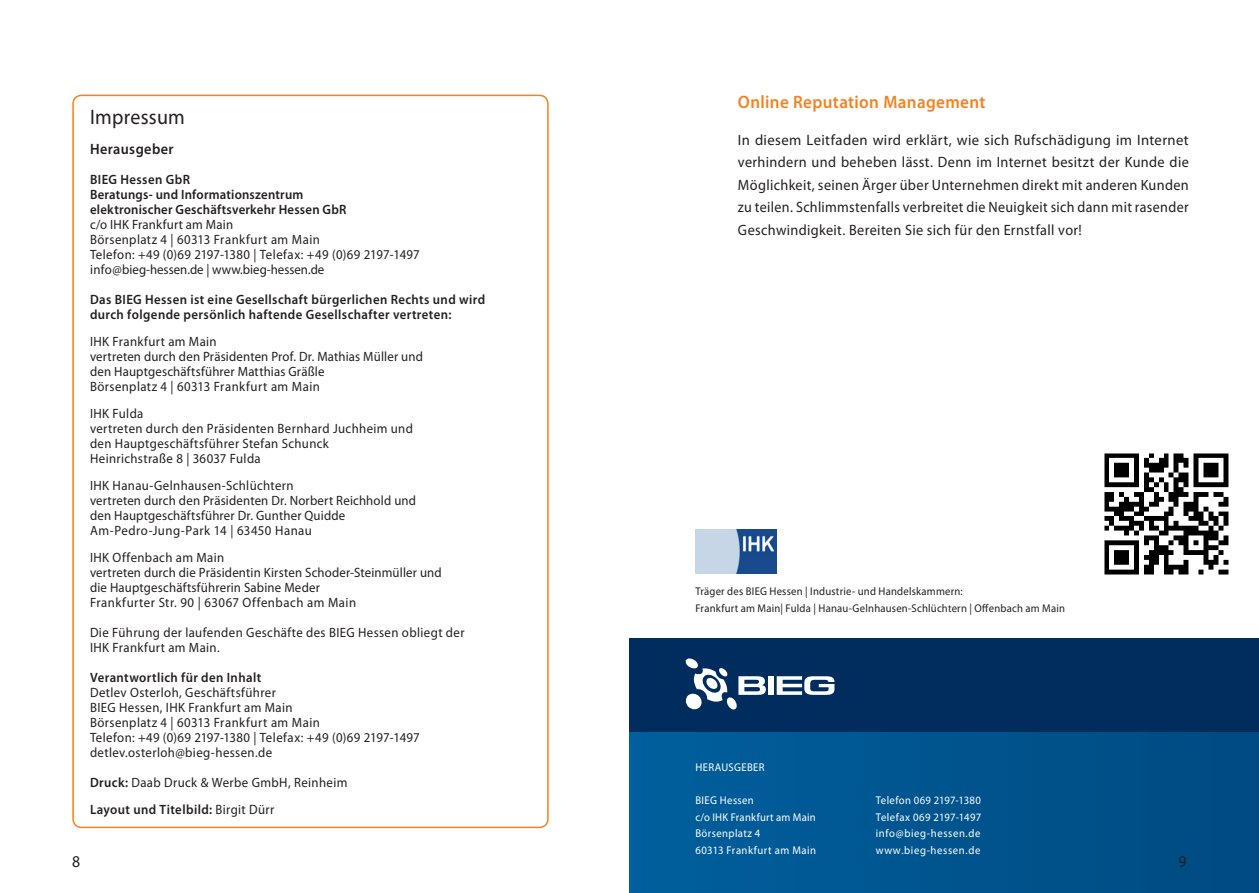
<style>
.page{position:relative;width:1259px;height:893px;background:#fff}
.page>*{position:absolute;margin:0;border:0;box-sizing:border-box;transform-origin:0 0}
.Infobox_Fließtext{font:21px "Myriad Pro";letter-spacing:.015em;color:#231f20;scale:.95 1}
.Headline_zu_Fliesste{font:600 18px "Myriad Pro";letter-spacing:.02em;color:#f58220;scale:.95 1}
.t1{font:16.5px "Myriad Pro";color:#231f20;scale:.95 1}
.Buchrücken_Fliesstex{font:15px/22.5px "Myriad Pro";letter-spacing:.025em;color:#231f20;text-align:justify}
.Infobox_Fließtext-2{font:600 15px "Myriad Pro";letter-spacing:.03em;color:#231f20;scale:.95 1}
.Infobox_Fließtext-3{font:13.5px "Myriad Pro";letter-spacing:.025em;color:#231f20;scale:.95 1}
.Infobox_Fließtext-4{font:600 13.5px "Myriad Pro";letter-spacing:.03em;color:#231f20;scale:.95 1}
.Infobox_Fließtext-5{font:13.5px "Myriad Pro";color:#231f20;scale:.95 1}
.Buchrücken_Fliesstex-2{font:11.25px "Myriad Pro";letter-spacing:.02em;color:#231f20;scale:.95 1}
.Buchrücken_Fliesstex-3{font:11.25px "Myriad Pro";letter-spacing:.04em;color:#fff;scale:.95 1}
.Buchrücken_Fliesstex-4{font:11.25px "Myriad Pro";letter-spacing:.06em;color:#fff;scale:.95 1}
.Buchrücken_Fliesstex-5{font:11.25px "Myriad Pro";letter-spacing:.02em;color:#fff;scale:.95 1}
.s1{font-weight:600}
.s2{font-weight:400}
</style>
<div class="page">
<div style="left:629px;top:638px;width:630px;height:255px;background:linear-gradient(to right,#005f9d,#004a81)"></div>
<div style="left:629px;top:638px;width:630px;height:94px;background:#002d5e"></div>
<img style="left:1104px;top:454px;width:124px;height:120px">
<div style="left:72px;top:95px;width:477px;height:733px;border:2px solid #f58220;border-radius:9px"></div>
<svg style="left:685px;top:658px;width:81px;height:51px"></svg>
<div style="left:768px;top:676px;width:6px;height:19px;background:#fff"></div>
<svg style="left:776px;top:676px;width:58px;height:19px"></svg>
<img style="left:695px;top:529px;width:82px;height:44px">
<p class="Headline_zu_Fliesste" style="left:738px;top:90px;width:262px">Online Reputation Management</p>
<p class="Buchrücken_Fliesstex" style="left:738px;top:128px;width:452px">In diesem Leitfaden wird erklärt, wie sich Rufschädigung im Internet verhindern und beheben lässt. Denn im Internet besitzt der Kunde die Möglichkeit, seinen Ärger über Unternehmen direkt mit anderen Kunden zu teilen. Schlimmstenfalls verbreitet die Neuigkeit sich dann mit rasender Geschwindigkeit. Bereiten Sie sich für den Ernstfall vor!</p>
<p class="Infobox_Fließtext" style="left:90px;top:104px;width:101px">Impressum</p>
<p class="Infobox_Fließtext-2" style="left:90px;top:139px;width:90px">Herausgeber</p>
<p class="Infobox_Fließtext-4" style="left:90px;top:170px;width:107px">BIEG Hessen GbR</p>
<p class="Infobox_Fließtext-4" style="left:90px;top:185px;width:226px">Beratungs- und Informationszentrum</p>
<p class="Infobox_Fließtext-4" style="left:90px;top:200px;width:271px">elektronischer Geschäftsverkehr Hessen GbR</p>
<p class="Infobox_Fließtext-3" style="left:90px;top:216px;width:152px">c/o IHK Frankfurt am Main</p>
<p class="Infobox_Fließtext-3" style="left:90px;top:231px;width:244px">Börsenplatz 4 | 60313 Frankfurt am Main</p>
<p class="Infobox_Fließtext-3" style="left:90px;top:246px;width:349px">Telefon: +49 (0)69 2197-1380 | Telefax: +49 (0)69 2197-1497</p>
<p class="Infobox_Fließtext-5" style="left:90px;top:261px;width:248px">info@bieg-hessen.de | www.bieg-hessen.de</p>
<p class="Infobox_Fließtext-4" style="left:90px;top:290px;width:417px">Das BIEG Hessen ist eine Gesellschaft bürgerlichen Rechts und wird</p>
<p class="Infobox_Fließtext-4" style="left:90px;top:305px;width:382px">durch folgende persönlich haftende Gesellschafter vertreten:</p>
<p class="Infobox_Fließtext-3" style="left:90px;top:333px;width:135px">IHK Frankfurt am Main</p>
<p class="Infobox_Fließtext-3" style="left:90px;top:348px;width:352px">vertreten durch den Präsidenten Prof. Dr. Mathias Müller und</p>
<p class="Infobox_Fließtext-3" style="left:90px;top:363px;width:248px">den Hauptgeschäftsführer Matthias Gräßle</p>
<p class="Infobox_Fließtext-3" style="left:90px;top:378px;width:244px">Börsenplatz 4 | 60313 Frankfurt am Main</p>
<p class="Infobox_Fließtext-3" style="left:90px;top:405px;width:58px">IHK Fulda</p>
<p class="Infobox_Fließtext-3" style="left:90px;top:420px;width:341px">vertreten durch den Präsidenten Bernhard Juchheim und</p>
<p class="Infobox_Fließtext-3" style="left:90px;top:435px;width:253px">den Hauptgeschäftsführer Stefan Schunck</p>
<p class="Infobox_Fließtext-3" style="left:90px;top:450px;width:181px">Heinrichstraße 8 | 36037 Fulda</p>
<p class="Infobox_Fließtext-3" style="left:90px;top:477px;width:216px">IHK Hanau-Gelnhausen-Schlüchtern</p>
<p class="Infobox_Fließtext-3" style="left:90px;top:492px;width:345px">vertreten durch den Präsidenten Dr. Norbert Reichhold und</p>
<p class="Infobox_Fließtext-3" style="left:90px;top:507px;width:270px">den Hauptgeschäftsführer Dr. Gunther Quidde</p>
<p class="Infobox_Fließtext-3" style="left:90px;top:522px;width:235px">Am-Pedro-Jung-Park 14 | 63450 Hanau</p>
<p class="Infobox_Fließtext-3" style="left:90px;top:549px;width:143px">IHK Offenbach am Main</p>
<p class="Infobox_Fließtext-3" style="left:90px;top:564px;width:372px">vertreten durch die Präsidentin Kirsten Schoder-Steinmüller und</p>
<p class="Infobox_Fließtext-3" style="left:90px;top:579px;width:243px">die Hauptgeschäftsführerin Sabine Meder</p>
<p class="Infobox_Fließtext-3" style="left:90px;top:594px;width:282px">Frankfurter Str. 90 | 63067 Offenbach am Main</p>
<p class="Infobox_Fließtext-3" style="left:90px;top:624px;width:396px">Die Führung der laufenden Geschäfte des BIEG Hessen obliegt der</p>
<p class="Infobox_Fließtext-3" style="left:90px;top:639px;width:138px">IHK Frankfurt am Main.</p>
<p class="Infobox_Fließtext-4" style="left:90px;top:668px;width:182px">Verantwortlich für den Inhalt</p>
<p class="Infobox_Fließtext-3" style="left:90px;top:684px;width:197px">Detlev Osterloh, Geschäftsführer</p>
<p class="Infobox_Fließtext-3" style="left:90px;top:699px;width:215px">BIEG Hessen, IHK Frankfurt am Main</p>
<p class="Infobox_Fließtext-3" style="left:90px;top:714px;width:244px">Börsenplatz 4 | 60313 Frankfurt am Main</p>
<p class="Infobox_Fließtext-3" style="left:90px;top:729px;width:349px">Telefon: +49 (0)69 2197-1380 | Telefax: +49 (0)69 2197-1497</p>
<p class="Infobox_Fließtext-3" style="left:90px;top:744px;width:193px">detlev.osterloh@bieg-hessen.de</p>
<p class="Infobox_Fließtext-3" style="left:90px;top:774px;width:272px"><span class="s1">Druck:</span> Daab Druck &amp; Werbe GmbH, Reinheim</p>
<p class="Infobox_Fließtext-4" style="left:90px;top:800px;width:196px">Layout und Titelbild: <span class="s2">Birgit Dürr</span></p>
<p class="Buchrücken_Fliesstex-2" style="left:695px;top:585px;width:283px">Träger des BIEG Hessen | Industrie- und Handelskammern:</p>
<p class="Buchrücken_Fliesstex-2" style="left:695px;top:601px;width:391px">Frankfurt am Main| Fulda | Hanau-Gelnhausen-Schlüchtern | Offenbach am Main</p>
<p class="Buchrücken_Fliesstex-3" style="left:695px;top:760px;width:74px">HERAUSGEBER</p>
<p class="Buchrücken_Fliesstex-3" style="left:695px;top:793px;width:63px">BIEG Hessen</p>
<p class="Buchrücken_Fliesstex-5" style="left:695px;top:810px;width:128px">c/o IHK Frankfurt am Main</p>
<p class="Buchrücken_Fliesstex-3" style="left:695px;top:826px;width:70px">Börsenplatz 4</p>
<p class="Buchrücken_Fliesstex-3" style="left:695px;top:843px;width:128px">60313 Frankfurt am Main</p>
<p class="Buchrücken_Fliesstex-3" style="left:876px;top:793px;width:112px">Telefon 069 2197-1380</p>
<p class="Buchrücken_Fliesstex-3" style="left:876px;top:810px;width:113px">Telefax 069 2197-1497</p>
<p class="Buchrücken_Fliesstex-4" style="left:876px;top:826px;width:112px">info@bieg-hessen.de</p>
<p class="Buchrücken_Fliesstex-4" style="left:876px;top:843px;width:112px">www.bieg-hessen.de</p>
<p class="t1" style="left:72px;top:851px;width:10px">8</p>
<p class="t1" style="left:1178px;top:851px;width:10px">9</p>
</div>
